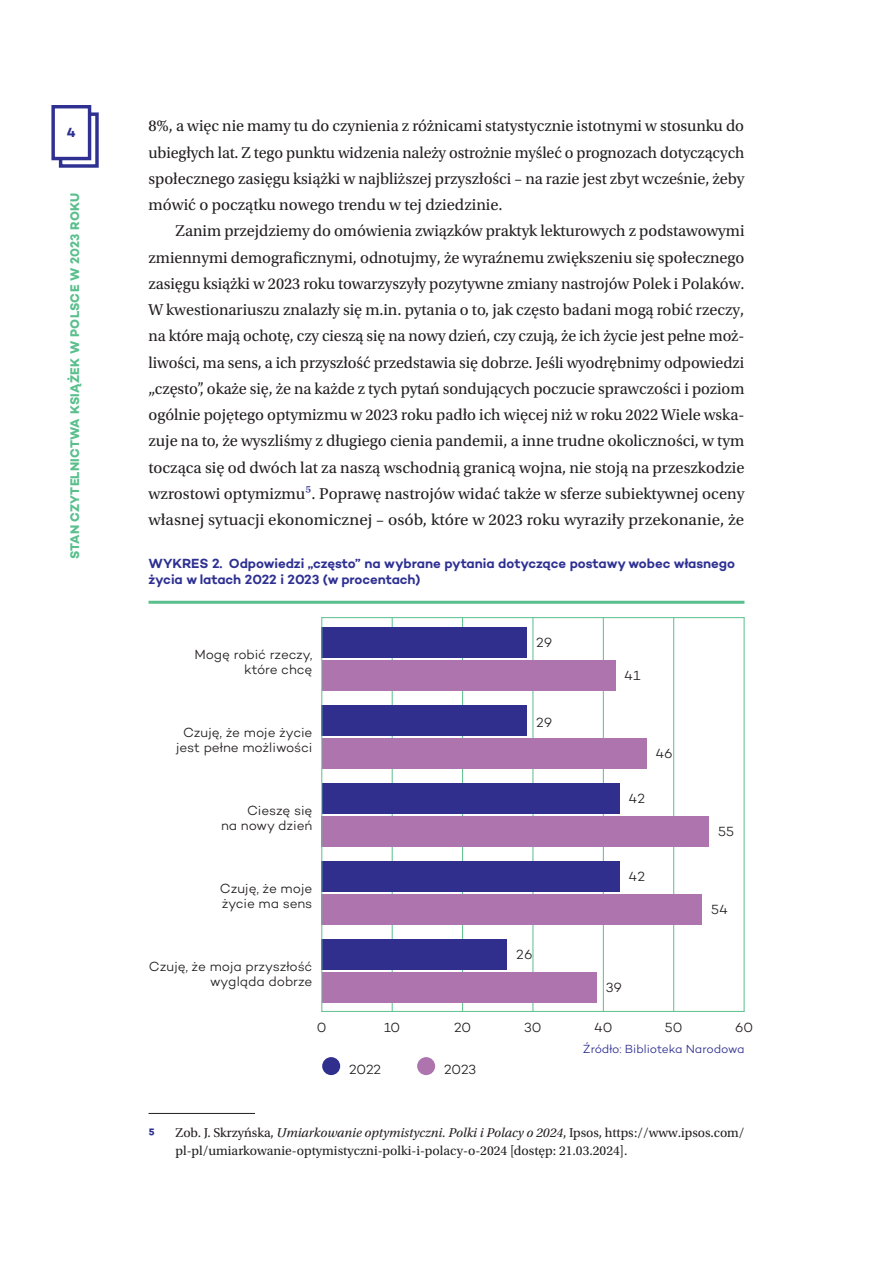
<style>
.page{position:relative;width:893px;height:1263px;background:#fff}
.page>*{position:absolute;margin:0;border:0;box-sizing:border-box;transform-origin:0 0}
.Tekst_Główny{font:16.5px/26.2px "Utopia Pl";color:#231f20;text-align:justify}
.Przypisy__tekst_podstawowy{font:13.5px/18px "Utopia Pl";color:#231f20}
.OPIS_PRZY_SŁUPKACH{font:300 13.5px/15px "Campton";letter-spacing:-.005em;color:#231f20;text-align:right}
.NAZWA_WYKRESU{font:600 13.5px/16.5px "Campton";letter-spacing:-.005em;color:#2e3092}
.DANE_LICZBOWE{font:300 13.5px "Campton";letter-spacing:.01em;color:#231f20}
.t1{font:700 13.5px "Campton";color:#2e3092}
.t2{font:700 12.75px "Campton";letter-spacing:.02em;color:#5abf8d}
.ŻRÓDŁO{font:300 12px "Campton";letter-spacing:-.005em;color:#2e3092}
.s1{color:#2e3092}
.s2{font-family:"Campton";font-weight:600;font-size:16.5px;color:#2e3092}
.s3{font-style:italic}
</style>
<div class="page">
<svg style="left:59px;top:112px;width:40px;height:56px"></svg>
<div style="left:51px;top:105px;width:40px;height:55px;background:#fff;border:3px solid #2e3092"></div>
<hr style="left:148px;top:1113px;width:107px;height:1px;background:#231f20">
<hr style="left:148px;top:601px;width:596px;height:3px;background:#5abf8d">
<hr style="left:744px;top:617px;width:1px;height:395px;background:#5abf8d">
<hr style="left:533px;top:618px;width:1px;height:393px;background:#5abf8d">
<hr style="left:603px;top:618px;width:1px;height:393px;background:#5abf8d">
<hr style="left:673px;top:618px;width:1px;height:393px;background:#5abf8d">
<hr style="left:462px;top:618px;width:1px;height:393px;background:#5abf8d">
<hr style="left:392px;top:618px;width:1px;height:393px;background:#5abf8d">
<hr style="left:321px;top:617px;width:423px;height:1px;background:#5abf8d">
<hr style="left:321px;top:1011px;width:423px;height:1px;background:#5abf8d">
<div style="left:322px;top:627px;width:205px;height:30px;background:#312f8e"></div>
<div style="left:322px;top:660px;width:293px;height:30px;background:#ad74ae"></div>
<div style="left:322px;top:705px;width:205px;height:30px;background:#312f8e"></div>
<div style="left:322px;top:738px;width:325px;height:30px;background:#ad74ae"></div>
<div style="left:322px;top:783px;width:298px;height:30px;background:#312f8e"></div>
<div style="left:322px;top:816px;width:387px;height:30px;background:#ad74ae"></div>
<div style="left:322px;top:861px;width:298px;height:30px;background:#312f8e"></div>
<div style="left:322px;top:894px;width:380px;height:30px;background:#ad74ae"></div>
<div style="left:322px;top:939px;width:185px;height:30px;background:#312f8e"></div>
<div style="left:322px;top:972px;width:274px;height:30px;background:#ad74ae"></div>
<hr style="left:321px;top:617px;width:1px;height:395px;background:#5abf8d">
<div style="left:322px;top:1057px;width:18px;height:18px;background:#312f8e;border-radius:50%"></div>
<div style="left:417px;top:1057px;width:18px;height:18px;background:#ad74ae;border-radius:50%"></div>
<p class="t1" style="left:67px;top:124px;width:10px">4</p>
<p class="t2" style="left:67px;top:559px;width:368px;rotate:-90deg">STAN CZYTELNICTWA KSIĄŻEK W POLSCE W 2023 ROKU</p>
<p class="Tekst_Główny" style="left:148px;top:113px;width:597px">8%, a więc nie mamy tu do czynienia z różnicami statystycznie istotnymi w stosunku do ubiegłych lat. Z tego punktu widzenia należy ostrożnie myśleć o prognozach dotyczących społecznego zasięgu książki w najbliższej przyszłości – na razie jest zbyt wcześnie, żeby mówić o początku nowego trendu w tej dziedzinie.</p>
<p class="Tekst_Główny" style="left:148px;top:218px;width:597px;text-indent:27px">Zanim przejdziemy do omówienia związków praktyk lekturowych z podstawowymi zmiennymi demograficznymi, odnotujmy, że wyraźnemu zwiększeniu się społecznego zasięgu książki w 2023 roku towarzyszyły pozytywne zmiany nastrojów Polek i Polaków.<br>W kwestionariuszu znalazły się m.in. pytania o to, jak często badani mogą robić rzeczy, na które mają ochotę, czy cieszą się na nowy dzień, czy czują, że ich życie jest pełne moż&shy;liwości, ma sens, a ich przyszłość przedstawia się dobrze. Jeśli wyodrębnimy odpowiedzi „często”, okaże się, że na każde z tych pytań sondujących poczucie sprawczości i poziom ogólnie pojętego optymizmu w 2023 roku padło ich więcej niż w roku 2022 Wiele wska&shy;zuje na to, że wyszliśmy z długiego cienia pandemii, a inne trudne okoliczności, w tym tocząca się od dwóch lat za naszą wschodnią granicą wojna, nie stoją na przeszkodzie wzrostowi optymizmu<span class="s1">5</span>. Poprawę nastrojów widać także w sferze subiektywnej oceny własnej sytuacji ekonomicznej – osób, które w 2023 roku wyraziły przekonanie, że</p>
<p class="NAZWA_WYKRESU" style="left:148px;top:555px;width:588px">WYKRES 2. Odpowiedzi „często” na wybrane pytania dotyczące postawy wobec własnego życia w latach 2022 i 2023 (w procentach)</p>
<p class="OPIS_PRZY_SŁUPKACH" style="left:194px;top:646px;width:120px">Mogę robić rzeczy, które chcę</p>
<p class="OPIS_PRZY_SŁUPKACH" style="left:176px;top:724px;width:138px;text-align:center">Czuję, że moje życie jest pełne możliwości</p>
<p class="OPIS_PRZY_SŁUPKACH" style="left:221px;top:802px;width:93px">Cieszę się<br>na nowy dzień</p>
<p class="OPIS_PRZY_SŁUPKACH" style="left:220px;top:880px;width:94px;text-align:left">Czuję, że moje życie ma sens</p>
<p class="OPIS_PRZY_SŁUPKACH" style="left:149px;top:958px;width:165px">Czuję, że moja przyszłość wygląda dobrze</p>
<p class="DANE_LICZBOWE" style="left:536px;top:634px;width:18px">29</p>
<p class="DANE_LICZBOWE" style="left:536px;top:714px;width:18px">29</p>
<p class="DANE_LICZBOWE" style="left:516px;top:946px;width:18px">26</p>
<p class="DANE_LICZBOWE" style="left:624px;top:667px;width:18px">41</p>
<p class="DANE_LICZBOWE" style="left:656px;top:745px;width:18px">46</p>
<p class="DANE_LICZBOWE" style="left:629px;top:790px;width:18px">42</p>
<p class="DANE_LICZBOWE" style="left:629px;top:868px;width:18px">42</p>
<p class="DANE_LICZBOWE" style="left:605px;top:979px;width:18px">39</p>
<p class="DANE_LICZBOWE" style="left:718px;top:823px;width:18px">55</p>
<p class="DANE_LICZBOWE" style="left:711px;top:901px;width:18px">54</p>
<p class="OPIS_PRZY_SŁUPKACH" style="left:317px;top:1019px;width:11px">0</p>
<p class="OPIS_PRZY_SŁUPKACH" style="left:384px;top:1019px;width:18px">10</p>
<p class="OPIS_PRZY_SŁUPKACH" style="left:454px;top:1019px;width:19px">20</p>
<p class="OPIS_PRZY_SŁUPKACH" style="left:524px;top:1019px;width:19px">30</p>
<p class="OPIS_PRZY_SŁUPKACH" style="left:594px;top:1019px;width:20px">40</p>
<p class="OPIS_PRZY_SŁUPKACH" style="left:665px;top:1019px;width:19px">50</p>
<p class="OPIS_PRZY_SŁUPKACH" style="left:735px;top:1019px;width:20px">60</p>
<p class="ŻRÓDŁO" style="left:583px;top:1041px;width:163px">Źródło: Biblioteka Narodowa</p>
<p class="OPIS_PRZY_SŁUPKACH" style="left:349px;top:1061px;width:33px">2022</p>
<p class="OPIS_PRZY_SŁUPKACH" style="left:444px;top:1061px;width:33px">2023</p>
<p class="Przypisy__tekst_podstawowy" style="left:176px;top:1124px;width:571px;text-indent:-27px"><span class="s2">5</span> Zob. J. Skrzyńska, <span class="s3">Umiarkowanie optymistyczni. Polki i Polacy o 2024</span>, Ipsos, https://www.ipsos.com/ pl-pl/umiarkowanie-optymistyczni-polki-i-polacy-o-2024 [dostęp: 21.03.2024].</p>
</div>
